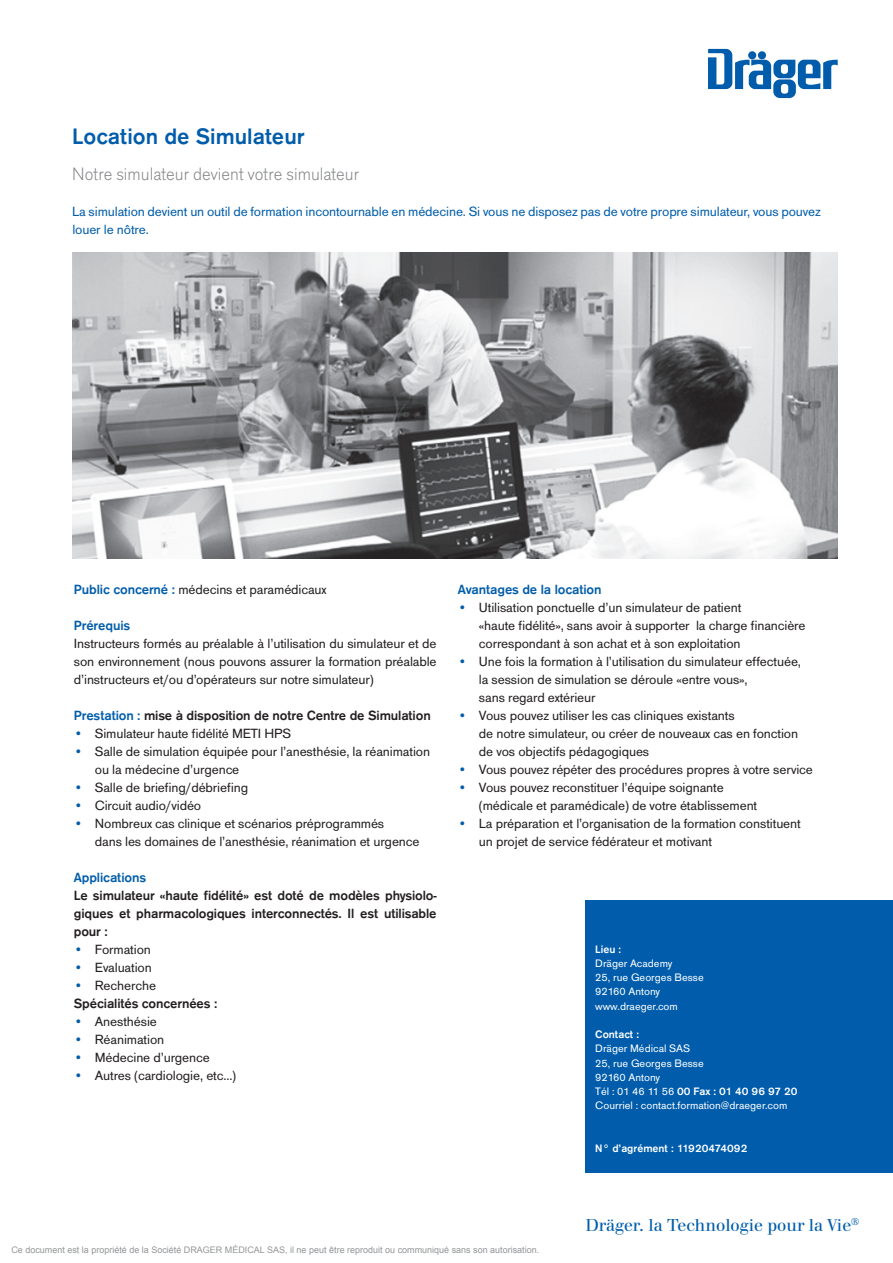
<style>
.page{position:relative;width:893px;height:1263px;background:#fff}
.page>*{position:absolute;margin:0;border:0;box-sizing:border-box;transform-origin:0 0}
.t1{font:700 23.25px "Draeger Akzidenz";color:#015dab}
.t2{font:18.75px "Draeger Akzidenz Ligh";color:#808285}
.t3{font:18px "Draeger Walbaum";color:#015dab}
.t4{font:13.8px/18px "Draeger Akzidenz";letter-spacing:-.01em;color:#231f20}
.t5{font:700 13.8px/18px "Draeger Akzidenz";letter-spacing:-.01em;color:#231f20;text-align:justify}
.t6{font:13.8px/18px "Draeger Akzidenz";letter-spacing:-.01em;color:#015dab}
.t7{font:700 13.8px "Draeger Akzidenz";letter-spacing:-.01em;color:#015dab}
.t8{font:11.25px/14.2px "Draeger Akzidenz";color:#fff}
.t9{font:700 11.25px "Draeger Akzidenz";color:#fff}
.t10{font:9px "Arial";color:#939598}
.s1{font-weight:700;color:#015dab}
.s2{color:#015dab}
.s3{font-weight:400;color:#015dab}
.s4{font-weight:400}
.s5{font-weight:700}
</style>
<div class="page">
<img style="left:72px;top:252px;width:765px;height:306px">
<div style="left:585px;top:900px;width:308px;height:273px;background:#015dab"></div>
<svg style="left:708px;top:49px;width:130px;height:49px"></svg>
<h1 class="t1" style="left:72px;top:123px;width:234px">Location de Simulateur</h1>
<h2 class="t2" style="left:72px;top:163px;width:289px">Notre simulateur devient votre simulateur</h2>
<p class="t6" style="left:72px;top:202px;width:750px">La simulation devient un outil de formation incontournable en médecine. Si vous ne disposez pas de votre propre simulateur, vous pouvez louer le nôtre.</p>
<p class="t4" style="left:74px;top:580px;width:254px"><span class="s1">Public concerné :</span> médecins et paramédicaux</p>
<p class="t7" style="left:74px;top:618px;width:58px">Prérequis</p>
<p class="t4" style="left:74px;top:634px;width:364px;text-align:justify">Instructeurs formés au préalable à l’utilisation du simulateur et de son environnement (nous pouvons assurer la formation préalable d’instructeurs et/ou d’opérateurs sur notre simulateur)</p>
<p class="t5" style="left:74px;top:706px;width:358px"><span class="s2">Prestation :</span> mise à disposition de notre Centre de Simulation</p>
<p class="t4" style="left:74px;top:724px;width:219px"><span class="s2">•</span> Simulateur haute fidélité METI HPS</p>
<p class="t4" style="left:95px;top:742px;width:337px;text-indent:-21px"><span class="s2">•</span> Salle de simulation équipée pour l’anesthésie, la réanimation ou la médecine d’urgence</p>
<p class="t4" style="left:74px;top:778px;width:176px"><span class="s2">•</span> Salle de briefing/débriefing</p>
<p class="t4" style="left:74px;top:796px;width:129px"><span class="s2">•</span> Circuit audio/vidéo</p>
<p class="t4" style="left:95px;top:814px;width:326px;text-indent:-21px"><span class="s2">•</span> Nombreux cas clinique et scénarios préprogrammés<br>dans les domaines de l’anesthésie, réanimation et urgence</p>
<p class="t7" style="left:74px;top:870px;width:74px">Applications</p>
<p class="t5" style="left:74px;top:886px;width:364px">Le simulateur «haute fidélité» est doté de modèles physiolo&shy;giques et pharmacologiques interconnectés. Il est utilisable pour :</p>
<p class="t4" style="left:74px;top:940px;width:79px"><span class="s2">•</span> Formation</p>
<p class="t4" style="left:74px;top:958px;width:80px"><span class="s2">•</span> Evaluation</p>
<p class="t5" style="left:74px;top:976px;width:145px"><span class="s3">•</span> <span class="s4">Recherche<br></span>Spécialités concernées :</p>
<p class="t4" style="left:74px;top:1012px;width:85px"><span class="s2">•</span> Anesthésie</p>
<p class="t4" style="left:74px;top:1030px;width:92px"><span class="s2">•</span> Réanimation</p>
<p class="t4" style="left:74px;top:1048px;width:138px"><span class="s2">•</span> Médecine d’urgence</p>
<p class="t4" style="left:74px;top:1066px;width:164px"><span class="s2">•</span> Autres (cardiologie, etc...)</p>
<p class="t7" style="left:458px;top:582px;width:145px">Avantages de la location</p>
<p class="t4" style="left:479px;top:598px;width:328px;text-indent:-21px"><span class="s2">•</span> Utilisation ponctuelle d’un simulateur de patient<br>«haute fidélité», sans avoir à supporter la charge financière correspondant à son achat et à son exploitation</p>
<p class="t4" style="left:479px;top:652px;width:324px;text-indent:-21px"><span class="s2">•</span> Une fois la formation à l’utilisation du simulateur effectuée, la session de simulation se déroule «entre vous»,<br>sans regard extérieur</p>
<p class="t4" style="left:479px;top:706px;width:321px;text-indent:-21px"><span class="s2">•</span> Vous pouvez utiliser les cas cliniques existants<br>de notre simulateur, ou créer de nouveaux cas en fonction de vos objectifs pédagogiques</p>
<p class="t4" style="left:458px;top:760px;width:356px"><span class="s2">•</span> Vous pouvez répéter des procédures propres à votre service</p>
<p class="t4" style="left:479px;top:778px;width:280px;text-indent:-21px"><span class="s2">•</span> Vous pouvez reconstituer l’équipe soignante (médicale et paramédicale) de votre établissement</p>
<p class="t4" style="left:479px;top:814px;width:323px;text-indent:-21px"><span class="s2">•</span> La préparation et l’organisation de la formation constituent un projet de service fédérateur et motivant</p>
<p class="t9" style="left:595px;top:942px;width:27px">Lieu :</p>
<p class="t8" style="left:595px;top:956px;width:110px">Dräger Academy<br>25, rue Georges Besse<br>92160 Antony www.draeger.com</p>
<p class="t9" style="left:595px;top:1028px;width:45px">Contact :</p>
<p class="t8" style="left:595px;top:1041px;width:204px">Dräger Médical SAS<br>25, rue Georges Besse<br>92160 Antony<br>Tél : 01 46 11 56 <span class="s5">00 Fax : 01 40 96 97 20<br></span>Courriel : contact.formation@draeger.com</p>
<p class="t9" style="left:595px;top:1142px;width:154px">N° d’agrément : 11920474092</p>
<h3 class="t3" style="left:585px;top:1215px;width:275px">Dräger. la Technologie pour la Vie<sup>®</sup></h3>
<p class="t10" style="left:11px;top:1243px;width:529px">Ce document est la propriété de la Société DRAGER MÉDICAL SAS, il ne peut être reproduit ou communiqué sans son autorisation.</p>
</div>
